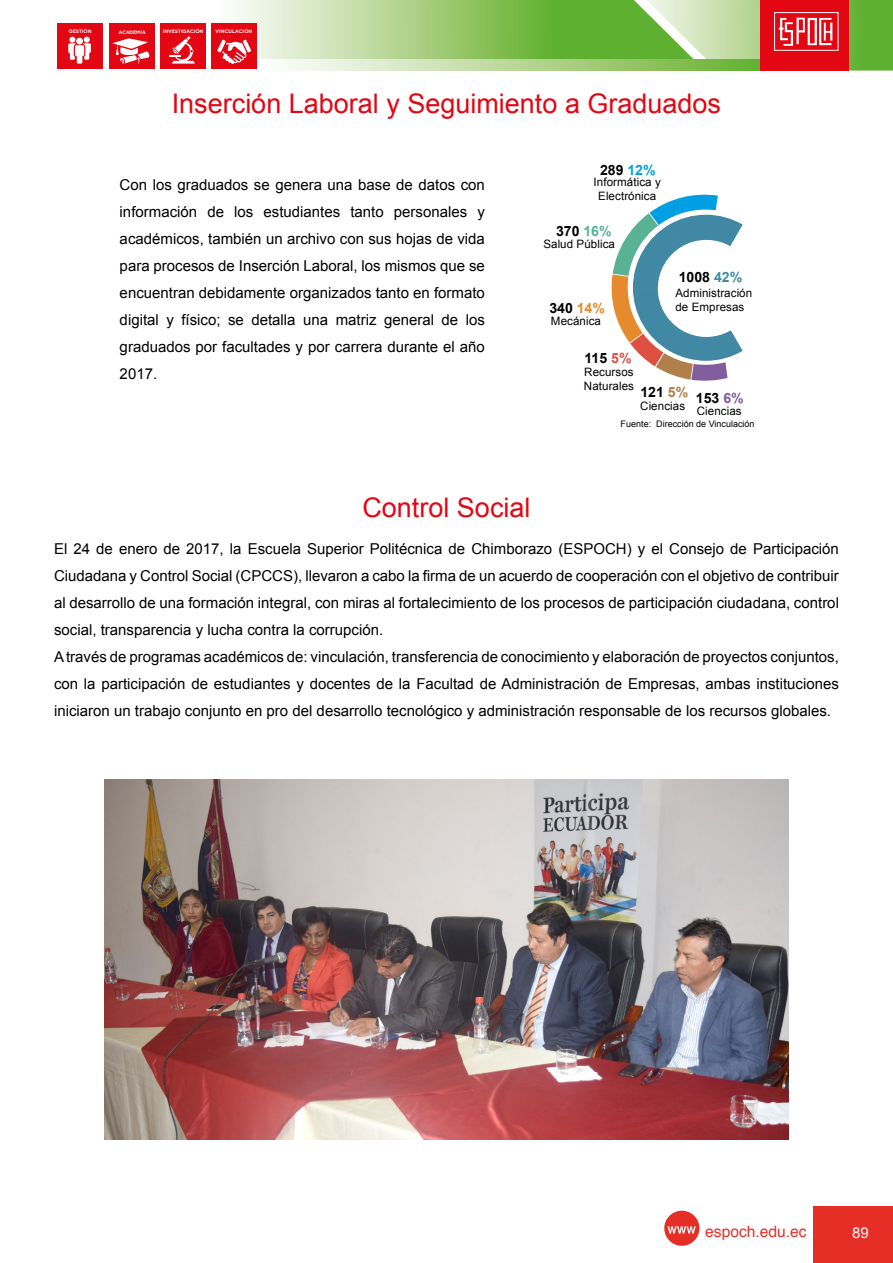
<style>
.page{position:relative;width:893px;height:1263px;background:#fff}
.page>*{position:absolute;margin:0;border:0;box-sizing:border-box;transform-origin:0 0}
.t1{font:27px "Arial";color:#e30613}
.t2{font:15.6px "Helvetica";color:#e42e26}
.t3{font:15px/27px "Arial";color:#000;text-align:justify}
.t4{font:15px "Arial";color:#fff}
.t5{font:700 14.1px "Arial";color:#000}
.t6{font:11.55px/14px "Arial";letter-spacing:.01em;color:#010202}
.t7{font:9px "Arial";color:#000}
.t8{font:700 4.8px "Biko";color:#fff;scale:1.05 1}
.s1{color:#009fe3}
.s2{color:#59b294}
.s3{color:#e68b2d}
.s4{color:#de4f41}
.s5{color:#4088a3}
.s6{color:#805e9d}
</style>
<div class="page">
<div style="left:664px;top:1211px;width:35px;height:35px;background:#e42e26;border-radius:50%"></div>
<svg style="left:667px;top:1226px;width:29px;height:7px"></svg>
<div style="left:57px;top:23px;width:46px;height:45px;background:#e30613"></div>
<div style="left:109px;top:23px;width:45px;height:45px;background:#e30613"></div>
<svg style="left:68px;top:37px;width:23px;height:27px"></svg>
<svg style="left:113px;top:38px;width:36px;height:26px"></svg>
<div style="left:160px;top:23px;width:46px;height:45px;background:#e30613"></div>
<svg style="left:169px;top:0;width:724px;height:71px;background:#b3af75"></svg>
<div style="left:814px;top:1206px;width:79px;height:57px;background:#e42e26"></div>
<svg style="left:611px;top:194px;width:132px;height:187px"></svg>
<img style="left:105px;top:780px;width:683px;height:360px">
<p class="t8" style="left:69px;top:29px;width:23px">GESTIÓN</p>
<p class="t8" style="left:119px;top:30px;width:27px">ACADEMIA</p>
<p class="t8" style="left:163px;top:28px;width:40px">INVESTIGACIÓN</p>
<p class="t8" style="left:216px;top:28px;width:36px">VINCULACIÓN</p>
<h1 class="t1" style="left:172px;top:86px;width:551px">Inserción Laboral y Seguimiento a Graduados</h1>
<p class="t3" style="left:120px;top:171px;width:367px">Con los graduados se genera una base de datos con información de los estudiantes tanto personales y académicos, también un archivo con sus hojas de vida para procesos de Inserción Laboral, los mismos que se encuentran debidamente organizados tanto en formato digital y físico; se detalla una matriz general de los graduados por facultades y por carrera durante el año 2017.</p>
<p class="t5" style="left:600px;top:160px;width:57px">289 <span class="s1">12%</span></p>
<p class="t6" style="left:594px;top:175px;width:69px;text-align:center">Informática y<br>Electrónica</p>
<p class="t5" style="left:556px;top:221px;width:57px">370 <span class="s2">16%</span></p>
<p class="t6" style="left:543px;top:237px;width:73px">Salud Pública</p>
<p class="t5" style="left:549px;top:299px;width:57px">340 <span class="s3">14%</span></p>
<p class="t6" style="left:551px;top:314px;width:52px">Mecánica</p>
<p class="t5" style="left:584px;top:349px;width:49px">115 <span class="s4">5%</span></p>
<p class="t5" style="left:679px;top:268px;width:65px">1008 <span class="s5">42%</span></p>
<p class="t6" style="left:675px;top:286px;width:78px">Administración de Empresas</p>
<p class="t6" style="left:584px;top:365px;width:52px">Recursos<br>Naturales</p>
<p class="t5" style="left:640px;top:386px;width:105px">121 <sup>5%</sup> 153 <span class="s6">6%</span></p>
<p class="t6" style="left:637px;top:399px;width:54px;text-align:center">Ciencias<br>Pecuarias</p>
<p class="t6" style="left:697px;top:404px;width:46px">Ciencias</p>
<p class="t7" style="left:621px;top:418px;width:135px">Fuente: Dirección de Vinculación</p>
<h1 class="t1" style="left:362px;top:490px;width:170px">Control Social</h1>
<p class="t3" style="left:54px;top:535px;width:786px;text-align:left">El 24 de enero de 2017, la Escuela Superior Politécnica de Chimborazo (ESPOCH) y el Consejo de Participación Ciudadana y Control Social (CPCCS), llevaron a cabo la firma de un acuerdo de cooperación con el objetivo de contribuir al desarrollo de una formación integral, con miras al fortalecimiento de los procesos de participación ciudadana, control social, transparencia y lucha contra la corrupción.<br>A través de programas académicos de: vinculación, transferencia de conocimiento y elaboración de proyectos conjuntos, con la participación de estudiantes y docentes de la Facultad de Administración de Empresas, ambas instituciones iniciaron un trabajo conjunto en pro del desarrollo tecnológico y administración responsable de los recursos globales.</p>
<p class="t2" style="left:705px;top:1219px;width:103px">espoch.edu.ec</p>
<p class="t4" style="left:852px;top:1223px;width:18px">89</p>
</div>
